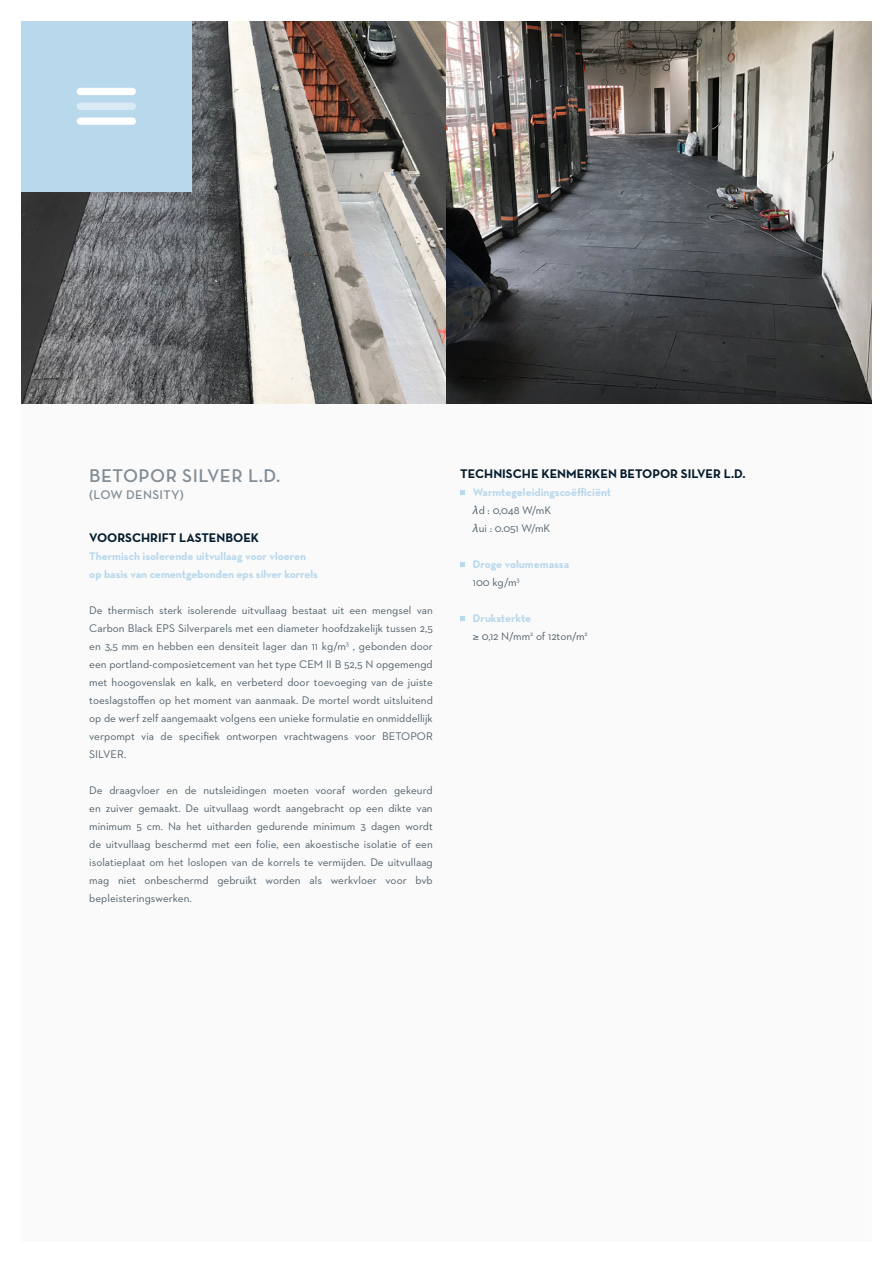
<style>
.page{position:relative;width:893px;height:1263px;background:#fff}
.page>*{position:absolute;margin:0;border:0;box-sizing:border-box;transform-origin:0 0}
.t1{font:600 18.75px "Neutraface Text";letter-spacing:.025em;color:#828d96}
.t2{font:700 12.75px "Neutraface Text";color:#051c2c}
.t3{font:600 12.75px "Neutraface Text";letter-spacing:.025em;color:#828d96}
.t4{font:11.25px/18px "Neutraface 2 Text";color:#50606b;text-align:justify}
.t5{font:700 11.25px/18px "Neutraface Text";color:#b8d8eb}
.s1{font-family:"Helvetica Neue";font-style:italic}
</style>
<div class="page">
<svg style="left:460px;top:490px;width:4px;height:4px"></svg>
<svg style="left:460px;top:562px;width:4px;height:4px"></svg>
<svg style="left:460px;top:616px;width:4px;height:4px"></svg>
<img style="left:21px;top:21px;width:851px;height:383px">
<div style="left:21px;top:21px;width:170px;height:170px;background:#b8d8eb"></div>
<div style="left:77px;top:88px;width:59px;height:7px;background:#fff;border-radius:4px"></div>
<div style="left:77px;top:103px;width:59px;height:7px;background:#dbebf5;border-radius:4px"></div>
<div style="left:77px;top:117px;width:59px;height:8px;background:#fff;border-radius:4px"></div>
<h1 class="t1" style="left:89px;top:464px;width:192px">BETOPOR SILVER L.D.</h1>
<p class="t3" style="left:89px;top:487px;width:96px">(LOW DENSITY)</p>
<p class="t2" style="left:89px;top:529px;width:171px">VOORSCHRIFT LASTENBOEK</p>
<p class="t5" style="left:89px;top:546px;width:230px">Thermisch isolerende uitvullaag voor vloeren op basis van cementgebonden eps silver korrels</p>
<p class="t4" style="left:89px;top:600px;width:345px">De thermisch sterk isolerende uitvullaag bestaat uit een mengsel van Carbon Black EPS Silverparels met een diameter hoofdzakelijk tussen 2,5 en 3,5 mm en hebben een densiteit lager dan 11 kg/m<sup>3</sup> , gebonden door een portland-composietcement van het type CEM II B 52,5 N opgemengd met hoogovenslak en kalk, en verbeterd door toevoeging van de juiste toeslagstoffen op het moment van aanmaak. De mortel wordt uitsluitend op de werf zelf aangemaakt volgens een unieke formulatie en onmiddellijk verpompt via de specifiek ontworpen vrachtwagens voor BETOPOR SILVER.</p>
<p class="t4" style="left:89px;top:780px;width:345px">De draagvloer en de nutsleidingen moeten vooraf worden gekeurd en zuiver gemaakt. De uitvullaag wordt aangebracht op een dikte van minimum 5 cm. Na het uitharden gedurende minimum 3 dagen wordt de uitvullaag beschermd met een folie, een akoestische isolatie of een isolatieplaat om het loslopen van de korrels te vermijden. De uitvullaag mag niet onbeschermd gebruikt worden als werkvloer voor bvb bepleisteringswerken.</p>
<p class="t2" style="left:460px;top:465px;width:287px">TECHNISCHE KENMERKEN BETOPOR SILVER L.D.</p>
<p class="t5" style="left:473px;top:483px;width:140px">Warmtegeleidingscoëfficiënt</p>
<p class="t4" style="left:473px;top:501px;width:80px"><span class="s1">λ</span>d : 0,048 W/mK <span class="s1">λ</span>ui : 0.051 W/mK</p>
<p class="t5" style="left:473px;top:555px;width:98px">Droge volumemassa</p>
<p class="t4" style="left:473px;top:573px;width:48px">100 kg/m<sup>3</sup></p>
<p class="t5" style="left:473px;top:609px;width:60px">Druksterkte</p>
<p class="t4" style="left:473px;top:627px;width:116px">≥ 0,12 N/mm<sup>2</sup> of 12ton/m<sup>2</sup></p>
</div>
